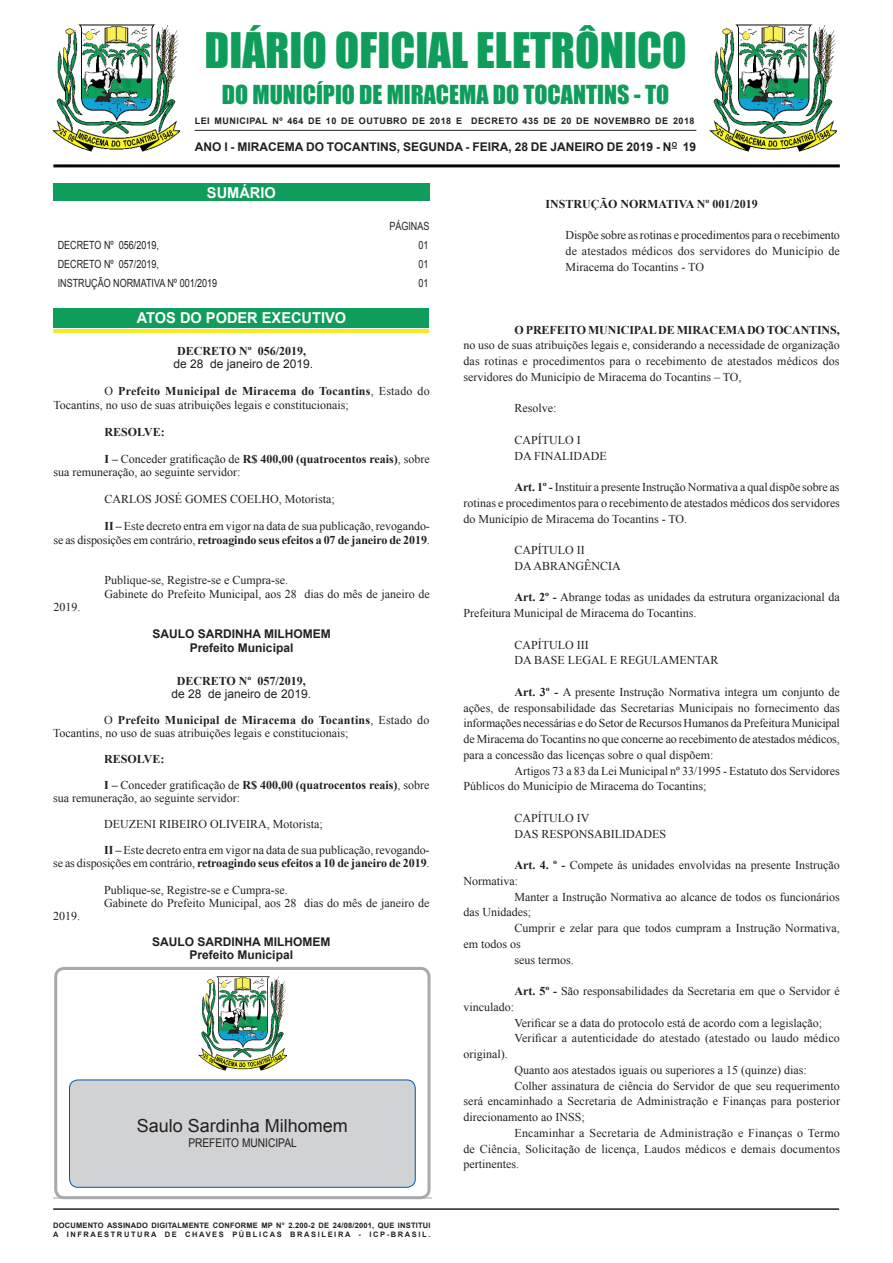
<style>
.page{position:relative;width:893px;height:1263px;background:#fff}
.page>*{position:absolute;margin:0;border:0;box-sizing:border-box;transform-origin:0 0}
.t1{font:45px "Impact";color:#0e9d5a}
.t2{font:24px "Impact";color:#0e9d5a}
.t3{font:18px "Arial";color:#231f20}
.t4{font:700 15px "Arial";color:#fff}
.t5{font:12px/15.8px "Times New Roman";color:#231f20}
.t6{font:700 12px/26.1px "Times New Roman";color:#231f20}
.t7{font:700 12px/13.5px "Arial";color:#231f20;text-align:center}
.t8{font:12px "Arial";color:#231f20}
.t9{font:12px "Arial";color:#231f20;scale:.85 1}
.t10{font:11.25px "Arial";color:#231f20;scale:.8 1}
.t11{font:700 9px "Arial";letter-spacing:.055em;color:#231f20}
.t12{font:700 7.5px/9px "Arial";letter-spacing:.025em;color:#231f20}
.s1{font-weight:700}
.s2{font-weight:400}
</style>
<div class="page">
<hr style="left:53px;top:1208px;width:786px;height:2px;background:#231f20">
<hr style="left:53px;top:164px;width:787px;height:3px;background:#040503">
<hr style="left:195px;top:130px;width:501px;height:1px;background:#231f20">
<div style="left:53px;top:184px;width:376px;height:17px;background:#0e9d5a"></div>
<hr style="left:54px;top:329px;width:375px;height:4px;background:#f4ec23">
<div style="left:54px;top:310px;width:375px;height:18px;background:#0e9d5a"></div>
<div style="left:54px;top:308px;width:375px;height:19px;background:#0e9d5a"></div>
<img style="left:709px;top:24px;width:127px;height:127px">
<img style="left:52px;top:24px;width:127px;height:127px">
<hr style="left:53px;top:1198px;width:379px;height:1px;background:#d1d2d4">
<div style="left:54px;top:967px;width:377px;height:232px;border:3px solid #a8a9ad;border-radius:9px"></div>
<div style="left:70px;top:1080px;width:345px;height:107px;background:#d1d2d4;border-radius:9px"></div>
<div style="left:69px;top:1080px;width:346px;height:107px;border:1px solid #0057a8;border-radius:9px"></div>
<img style="left:199px;top:976px;width:88px;height:95px">
<h1 class="t1" style="left:205px;top:16px;width:483px">DIÁRIO OFICIAL ELETRÔNICO</h1>
<h2 class="t2" style="left:222px;top:76px;width:449px">DO MUNICÍPIO DE MIRACEMA DO TOCANTINS - TO</h2>
<p class="t11" style="left:195px;top:115px;width:501px">LEI MUNICIPAL Nº 464 DE 10 DE OUTUBRO DE 2018 E DECRETO 435 DE 20 DE NOVEMBRO DE 2018</p>
<p class="t7" style="left:195px;top:141px;width:503px">ANO I - MIRACEMA DO TOCANTINS, SEGUNDA - FEIRA, 28 DE JANEIRO DE 2019 - N<sup>O</sup> 19</p>
<p class="t4" style="left:207px;top:183px;width:70px">SUMÁRIO</p>
<p class="t10" style="left:389px;top:219px;width:52px">PÁGINAS</p>
<p class="t10" style="left:58px;top:237px;width:128px">DECRETO Nº 056/2019,</p>
<p class="t10" style="left:418px;top:237px;width:14px">01</p>
<p class="t10" style="left:58px;top:256px;width:128px">DECRETO Nº 057/2019,</p>
<p class="t10" style="left:418px;top:256px;width:14px">01</p>
<p class="t10" style="left:58px;top:275px;width:201px">INSTRUÇÃO NORMATIVA Nº 001/2019</p>
<p class="t10" style="left:418px;top:275px;width:14px">01</p>
<p class="t4" style="left:137px;top:308px;width:211px">ATOS DO PODER EXECUTIVO</p>
<p class="t6" style="left:177px;top:338px;width:131px">DECRETO Nº 056/2019,</p>
<p class="t8" style="left:174px;top:356px;width:141px">de 28 de janeiro de 2019.</p>
<p class="t5" style="left:53px;top:384px;width:378px;line-height:13.5px;text-indent:51px">O <span class="s1">Prefeito Municipal de Miracema do Tocantins</span>, Estado do<br>Tocantins, no uso de suas atribuições legais e constitucionais;</p>
<p class="t6" style="left:105px;top:419px;width:62px">RESOLVE:</p>
<p class="t5" style="left:53px;top:452px;width:378px;line-height:13.5px;text-indent:51px"><span class="s1">I –</span> Conceder gratificação de <span class="s1">R$ 400,00 (quatrocentos reais)</span>, sobre sua remuneração, ao seguinte servidor:</p>
<p class="t5" style="left:105px;top:491px;width:232px">CARLOS JOSÉ GOMES COELHO, Motorista;</p>
<p class="t5" style="left:53px;top:519px;width:378px;line-height:13.5px;text-align:right"><span class="s1">II –</span> Este decreto entra em vigor na data de sua publicação, revogando-<br>se as disposições em contrário, <span class="s1">retroagindo seus efeitos a 07 de janeiro de 2019</span>.</p>
<p class="t5" style="left:105px;top:573px;width:327px;line-height:13.5px">Publique-se, Registre-se e Cumpra-se.<br>Gabinete do Prefeito Municipal, aos 28 dias do mês de janeiro de</p>
<p class="t5" style="left:53px;top:599px;width:28px">2019.</p>
<p class="t7" style="left:153px;top:628px;width:180px">SAULO SARDINHA MILHOMEM<br>Prefeito Municipal</p>
<p class="t6" style="left:177px;top:667px;width:131px">DECRETO Nº 057/2019,</p>
<p class="t8" style="left:172px;top:686px;width:141px">de 28 de janeiro de 2019.</p>
<p class="t5" style="left:53px;top:713px;width:378px;line-height:13px;text-indent:51px">O <span class="s1">Prefeito Municipal de Miracema do Tocantins</span>, Estado do<br>Tocantins, no uso de suas atribuições legais e constitucionais;</p>
<p class="t6" style="left:104px;top:746px;width:327px">RESOLVE:<br>I – <span class="s2">Conceder gratificação de</span> R$ 400,00 (quatrocentos reais)<span class="s2">, sobre</span></p>
<p class="t5" style="left:104px;top:785px;width:327px;line-height:26.1px;text-indent:-51px">sua remuneração, ao seguinte servidor:<br>DEUZENI RIBEIRO OLIVEIRA, Motorista;<br><span class="s1">II –</span> Este decreto entra em vigor na data de sua publicação, revogando-</p>
<p class="t5" style="left:104px;top:850px;width:327px;line-height:26.1px;text-indent:-51px">se as disposições em contrário, <span class="s1">retroagindo seus efeitos a 10 de janeiro de 2019</span>.<br>Publique-se, Registre-se e Cumpra-se.</p>
<p class="t5" style="left:104px;top:894px;width:327px">Gabinete do Prefeito Municipal, aos 28 dias do mês de janeiro de</p>
<p class="t5" style="left:53px;top:907px;width:28px">2019.</p>
<p class="t7" style="left:152px;top:935px;width:180px;line-height:13px">SAULO SARDINHA MILHOMEM<br>Prefeito Municipal</p>
<h3 class="t3" style="left:137px;top:1114px;width:213px">Saulo Sardinha Milhomem</h3>
<p class="t9" style="left:188px;top:1135px;width:129px">PREFEITO MUNICIPAL</p>
<p class="t12" style="left:53px;top:1221px;width:379px">DOCUMENTO ASSINADO DIGITALMENTE CONFORME MP N° 2.200-2 DE 24/08/2001, QUE INSTITUI<br>A INFRAESTRUTURA DE CHAVES PÚBLICAS BRASILEIRA - ICP-BRASIL.</p>
<p class="t6" style="left:545px;top:190px;width:214px">INSTRUÇÃO NORMATIVA Nº 001/2019</p>
<p class="t5" style="left:566px;top:227px;width:276px;text-align:justify">Dispõe sobre as rotinas e procedimentos para o recebimento de atestados médicos dos servidores do Município de Miracema do Tocantins - TO</p>
<p class="t6" style="left:514px;top:316px;width:327px">O PREFEITO MUNICIPAL DE MIRACEMA DO TOCANTINS,</p>
<p class="t5" style="left:463px;top:337px;width:378px;text-align:justify">no uso de suas atribuições legais e, considerando a necessidade de organização das rotinas e procedimentos para o recebimento de atestados médicos dos servidores do Município de Miracema do Tocantins – TO,</p>
<p class="t5" style="left:514px;top:400px;width:43px">Resolve:</p>
<p class="t5" style="left:514px;top:432px;width:94px">CAPÍTULO I<br>DA FINALIDADE</p>
<p class="t5" style="left:463px;top:479px;width:378px;text-align:justify;text-indent:51px"><span class="s1">Art. 1º -</span> Instituir a presente Instrução Normativa a qual dispõe sobre as rotinas e procedimentos para o recebimento de atestados médicos dos servidores do Município de Miracema do Tocantins - TO.</p>
<p class="t5" style="left:514px;top:542px;width:108px">CAPÍTULO II<br>DA ABRANGÊNCIA</p>
<p class="t5" style="left:463px;top:589px;width:378px;text-indent:51px"><span class="s1">Art. 2º -</span> Abrange todas as unidades da estrutura organizacional da<br>Prefeitura Municipal de Miracema do Tocantins.</p>
<p class="t5" style="left:514px;top:637px;width:205px">CAPÍTULO III<br>DA BASE LEGAL E REGULAMENTAR</p>
<p class="t5" style="left:514px;top:684px;width:327px"><span class="s1">Art. 3º -</span> A presente Instrução Normativa integra um conjunto de</p>
<p class="t5" style="left:463px;top:700px;width:378px">ações, de responsabilidade das Secretarias Municipais no fornecimento das</p>
<p class="t5" style="left:463px;top:715px;width:378px">informações necessárias e do Setor de Recursos Humanos da Prefeitura Municipal</p>
<p class="t5" style="left:463px;top:731px;width:378px">de Miracema do Tocantins no que concerne ao recebimento de atestados médicos,</p>
<p class="t5" style="left:463px;top:747px;width:251px">para a concessão das licenças sobre o qual dispõem:</p>
<p class="t5" style="left:514px;top:763px;width:327px">Artigos 73 a 83 da Lei Municipal nº 33/1995 - Estatuto dos Servidores</p>
<p class="t5" style="left:463px;top:778px;width:244px">Públicos do Município de Miracema do Tocantins;</p>
<p class="t5" style="left:514px;top:810px;width:153px">CAPÍTULO IV<br>DAS RESPONSABILIDADES</p>
<p class="t5" style="left:514px;top:857px;width:327px"><span class="s1">Art. 4. º -</span> Compete às unidades envolvidas na presente Instrução</p>
<p class="t5" style="left:463px;top:873px;width:56px">Normativa:</p>
<p class="t5" style="left:514px;top:889px;width:327px">Manter a Instrução Normativa ao alcance de todos os funcionários</p>
<p class="t5" style="left:463px;top:904px;width:69px">das Unidades;</p>
<p class="t5" style="left:514px;top:920px;width:327px">Cumprir e zelar para que todos cumpram a Instrução Normativa,</p>
<p class="t5" style="left:463px;top:936px;width:59px">em todos os</p>
<p class="t5" style="left:514px;top:951px;width:61px">seus termos.</p>
<p class="t5" style="left:514px;top:983px;width:327px"><span class="s1">Art. 5º -</span> São responsabilidades da Secretaria em que o Servidor é</p>
<p class="t5" style="left:463px;top:999px;width:52px">vinculado:</p>
<p class="t5" style="left:514px;top:1014px;width:327px">Verificar se a data do protocolo está de acordo com a legislação;<br>Verificar a autenticidade do atestado (atestado ou laudo médico</p>
<p class="t5" style="left:463px;top:1046px;width:46px">original).</p>
<p class="t5" style="left:514px;top:1062px;width:294px">Quanto aos atestados iguais ou superiores a 15 (quinze) dias:</p>
<p class="t5" style="left:514px;top:1077px;width:327px">Colher assinatura de ciência do Servidor de que seu requerimento</p>
<p class="t5" style="left:463px;top:1093px;width:378px">será encaminhado a Secretaria de Administração e Finanças para posterior</p>
<p class="t5" style="left:463px;top:1109px;width:123px">direcionamento ao INSS;</p>
<p class="t5" style="left:514px;top:1125px;width:327px">Encaminhar a Secretaria de Administração e Finanças o Termo</p>
<p class="t5" style="left:463px;top:1140px;width:378px">de Ciência, Solicitação de licença, Laudos médicos e demais documentos</p>
<p class="t5" style="left:463px;top:1156px;width:57px">pertinentes.</p>
</div>
